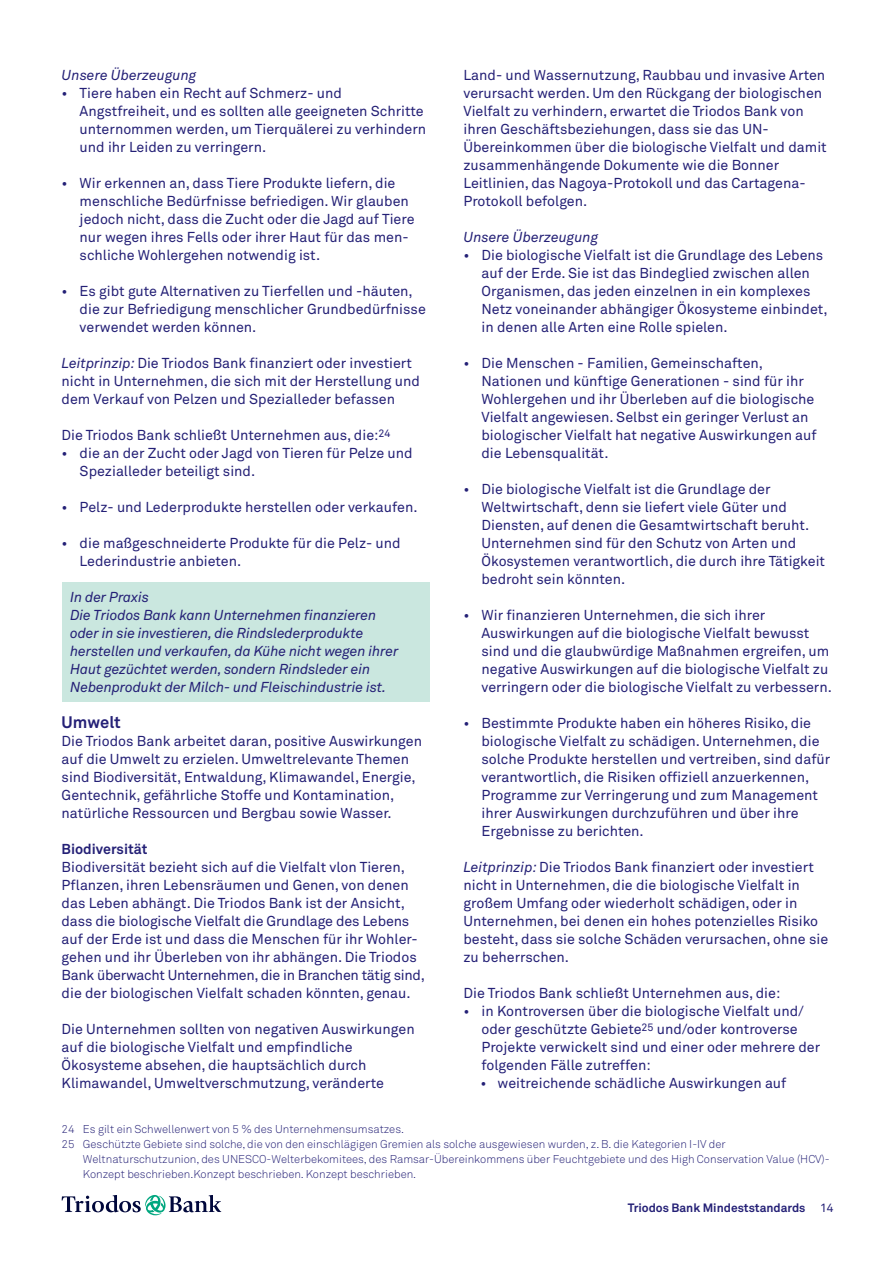
<style>
.page{position:relative;width:893px;height:1263px;background:#fff}
.page>*{position:absolute;margin:0;border:0;box-sizing:border-box;transform-origin:0 0}
.kopje2{font:700 16.5px "Akkurat Pro";color:#242076}
.Body_Regular_9_5_1{font:14.25px/18px "Akkurat Pro";color:#242076}
.kader_in_practice{font:italic 14.25px/18px "Akkurat Pro";letter-spacing:-.01em;color:#242076}
.Body_Regular_9_5_1-2{font:italic 14.25px "Akkurat Pro";color:#242076}
.Body_Bold_9_5_12{font:700 14.25px "Akkurat Pro";color:#242076}
.t1{font:700 12px "Akkurat Pro";color:#242076}
.Notes_Light_7_5_10{font:11.25px/15px "Akkurat Light Pro";color:#242076}
.s1{font-style:italic}
.s2{font-weight:400}
</style>
<div class="page">
<svg style="left:62px;top:1195px;width:159px;height:20px"></svg>
<div style="left:62px;top:582px;width:367px;height:29px;background:#cae7df"></div>
<div style="left:62px;top:600px;width:367px;height:101px;background:#cae7df"></div>
<p class="Body_Regular_9_5_1-2" style="left:62px;top:66px;width:136px">Unsere Überzeugung</p>
<p class="Body_Regular_9_5_1" style="left:80px;top:84px;width:348px;text-indent:-18px">• Tiere haben ein Recht auf Schmerz- und Angstfreiheit, und es sollten alle geeigneten Schritte unternommen werden, um Tierquälerei zu verhindern und ihr Leiden zu verringern.</p>
<p class="Body_Regular_9_5_1" style="left:80px;top:174px;width:336px;text-indent:-18px">• Wir erkennen an, dass Tiere Produkte liefern, die menschliche Bedürfnisse befriedigen. Wir glauben jedoch nicht, dass die Zucht oder die Jagd auf Tiere nur wegen ihres Fells oder ihrer Haut für das men&shy;schliche Wohlergehen notwendig ist.</p>
<p class="Body_Regular_9_5_1" style="left:80px;top:282px;width:348px;text-indent:-18px">• Es gibt gute Alternativen zu Tierfellen und -häuten, die zur Befriedigung menschlicher Grundbedürfnisse verwendet werden können.</p>
<p class="Body_Regular_9_5_1" style="left:62px;top:354px;width:360px"><span class="s1">Leitprinzip:</span> Die Triodos Bank finanziert oder investiert nicht in Unternehmen, die sich mit der Herstellung und dem Verkauf von Pelzen und Spezialleder befassen</p>
<p class="Body_Regular_9_5_1" style="left:62px;top:426px;width:330px">Die Triodos Bank schließt Unternehmen aus, die:<sup>24</sup></p>
<p class="Body_Regular_9_5_1" style="left:80px;top:444px;width:335px;text-indent:-18px">• die an der Zucht oder Jagd von Tieren für Pelze und<br>Spezialleder beteiligt sind.</p>
<p class="Body_Regular_9_5_1" style="left:62px;top:498px;width:357px">• Pelz- und Lederprodukte herstellen oder verkaufen.</p>
<p class="Body_Regular_9_5_1" style="left:80px;top:534px;width:323px;text-indent:-18px">• die maßgeschneiderte Produkte für die Pelz- und<br>Lederindustrie anbieten.</p>
<p class="kader_in_practice" style="left:70px;top:588px;width:80px">In der Praxis</p>
<p class="kader_in_practice" style="left:70px;top:606px;width:330px">Die Triodos Bank kann Unternehmen finanzieren oder in sie investieren, die Rindslederprodukte herstellen und verkaufen, da Kühe nicht wegen ihrer Haut gezüchtet werden, sondern Rindsleder ein Nebenprodukt der Milch- und Fleischindustrie ist.</p>
<p class="kopje2" style="left:62px;top:712px;width:61px">Umwelt</p>
<p class="Body_Regular_9_5_1" style="left:62px;top:732px;width:362px">Die Triodos Bank arbeitet daran, positive Auswirkungen auf die Umwelt zu erzielen. Umweltrelevante Themen sind Biodiversität, Entwaldung, Klimawandel, Energie, Gentechnik, gefährliche Stoffe und Kontamination, natürliche Ressourcen und Bergbau sowie Wasser.</p>
<p class="Body_Bold_9_5_12" style="left:62px;top:840px;width:87px">Biodiversität</p>
<p class="Body_Regular_9_5_1" style="left:62px;top:858px;width:365px">Biodiversität bezieht sich auf die Vielfalt vlon Tieren, Pflanzen, ihren Lebensräumen und Genen, von denen das Leben abhängt. Die Triodos Bank ist der Ansicht, dass die biologische Vielfalt die Grundlage des Lebens auf der Erde ist und dass die Menschen für ihr Wohler&shy;gehen und ihr Überleben von ihr abhängen. Die Triodos Bank überwacht Unternehmen, die in Branchen tätig sind, die der biologischen Vielfalt schaden könnten, genau.</p>
<p class="Body_Regular_9_5_1" style="left:62px;top:1020px;width:355px">Die Unternehmen sollten von negativen Auswirkungen auf die biologische Vielfalt und empfindliche Ökosysteme absehen, die hauptsächlich durch Klimawandel, Umweltverschmutzung, veränderte</p>
<p class="Notes_Light_7_5_10" style="left:62px;top:1122px;width:344px">24 Es gilt ein Schwellenwert von 5 % des Unternehmensumsatzes.</p>
<p class="Notes_Light_7_5_10" style="left:83px;top:1137px;width:748px;text-indent:-21px">25 Geschützte Gebiete sind solche, die von den einschlägigen Gremien als solche ausgewiesen wurden, z. B. die Kategorien I-IV der<br>Weltnaturschutzunion, des UNESCO-Welterbekomitees, des Ramsar-Übereinkommens über Feuchtgebiete und des High Conservation Value (HCV)-<br>Konzept beschrieben.Konzept beschrieben. Konzept beschrieben.</p>
<p class="Body_Regular_9_5_1" style="left:463px;top:66px;width:365px">Land- und Wassernutzung, Raubbau und invasive Arten verursacht werden. Um den Rückgang der biologischen Vielfalt zu verhindern, erwartet die Triodos Bank von ihren Geschäftsbeziehungen, dass sie das UN-Übereinkommen über die biologische Vielfalt und damit zusammenhängende Dokumente wie die Bonner Leitlinien, das Nagoya-Protokoll und das Cartagena-Protokoll befolgen.</p>
<p class="Body_Regular_9_5_1-2" style="left:463px;top:228px;width:136px">Unsere Überzeugung</p>
<p class="Body_Regular_9_5_1" style="left:481px;top:246px;width:348px;text-indent:-18px">• Die biologische Vielfalt ist die Grundlage des Lebens auf der Erde. Sie ist das Bindeglied zwischen allen Organismen, das jeden einzelnen in ein komplexes Netz voneinander abhängiger Ökosysteme einbindet, in denen alle Arten eine Rolle spielen.</p>
<p class="Body_Regular_9_5_1" style="left:481px;top:354px;width:337px;text-indent:-18px">• Die Menschen - Familien, Gemeinschaften, Nationen und künftige Generationen - sind für ihr Wohlergehen und ihr Überleben auf die biologische Vielfalt angewiesen. Selbst ein geringer Verlust an biologischer Vielfalt hat negative Auswirkungen auf die Lebensqualität.</p>
<p class="Body_Regular_9_5_1" style="left:481px;top:480px;width:345px;text-indent:-18px">• Die biologische Vielfalt ist die Grundlage der Weltwirtschaft, denn sie liefert viele Güter und Diensten, auf denen die Gesamtwirtschaft beruht.<br>Unternehmen sind für den Schutz von Arten und Ökosystemen verantwortlich, die durch ihre Tätigkeit bedroht sein könnten.</p>
<p class="Body_Regular_9_5_1" style="left:481px;top:606px;width:352px;text-indent:-18px">• Wir finanzieren Unternehmen, die sich ihrer Auswirkungen auf die biologische Vielfalt bewusst sind und die glaubwürdige Maßnahmen ergreifen, um negative Auswirkungen auf die biologische Vielfalt zu verringern oder die biologische Vielfalt zu verbessern.</p>
<p class="Body_Regular_9_5_1" style="left:481px;top:714px;width:350px;text-indent:-18px">• Bestimmte Produkte haben ein höheres Risiko, die biologische Vielfalt zu schädigen. Unternehmen, die solche Produkte herstellen und vertreiben, sind dafür verantwortlich, die Risiken offiziell anzuerkennen, Programme zur Verringerung und zum Management ihrer Auswirkungen durchzuführen und über ihre Ergebnisse zu berichten.</p>
<p class="Body_Regular_9_5_1" style="left:463px;top:858px;width:366px"><span class="s1">Leitprinzip:</span> Die Triodos Bank finanziert oder investiert nicht in Unternehmen, die die biologische Vielfalt in großem Umfang oder wiederholt schädigen, oder in Unternehmen, bei denen ein hohes potenzielles Risiko besteht, dass sie solche Schäden verursachen, ohne sie zu beherrschen.</p>
<p class="Body_Regular_9_5_1" style="left:463px;top:984px;width:318px">Die Triodos Bank schließt Unternehmen aus, die:</p>
<p class="Body_Regular_9_5_1" style="left:481px;top:1002px;width:340px;text-indent:-18px">• in Kontroversen über die biologische Vielfalt und/ oder geschützte Gebiete<sup>25</sup> und/oder kontroverse Projekte verwickelt sind und einer oder mehrere der folgenden Fälle zutreffen:</p>
<p class="Body_Regular_9_5_1" style="left:480px;top:1074px;width:307px">• weitreichende schädliche Auswirkungen auf</p>
<p class="t1" style="left:628px;top:1200px;width:207px">Triodos Bank Mindeststandards <span class="s2">14</span></p>
</div>
